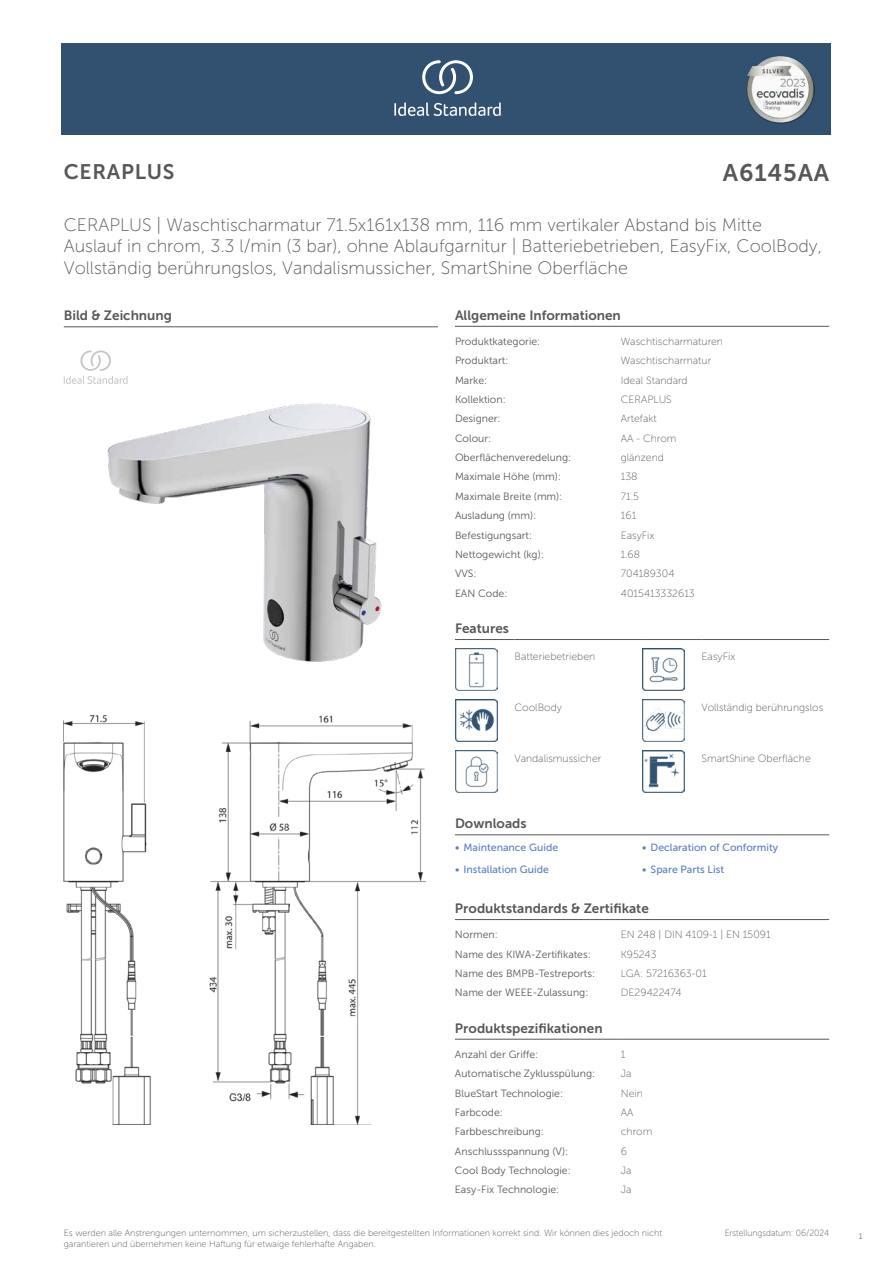
<style>
.page{position:relative;width:893px;height:1263px;background:#fff}
.page>*{position:absolute;margin:0;border:0;box-sizing:border-box;transform-origin:0 0}
.t1{font:24px "Museo Sans 700";letter-spacing:.035em;color:#575756}
.t2{font:21px "Museo Sans 700";letter-spacing:.035em;color:#575756}
.t3{font:18px/21.6px "Museo Sans 100";color:#575756}
.t4{font:13.5px "Museo Sans 700";color:#575756}
.t5{font:10.5px "Museo Sans 300";color:#575756}
.t6{font:10.5px "Museo Sans 100";color:#575756}
.t7{font:10.5px "Museo Sans 500";color:#5b7ebf}
.t8{font:9px/10.8px "Museo Sans 100";color:#575756}
.t9{font:9px "Museo Sans 100";color:#575756;scale:.95 1}
.t10{font:300 9px "Calibri";color:#575756;scale:.95 1}
</style>
<div class="page">
<div style="left:62px;top:43px;width:769px;height:91px;background:#325070"></div>
<hr style="left:455px;top:326px;width:166px;height:1px;background:#575756">
<hr style="left:621px;top:326px;width:208px;height:1px;background:#575756">
<hr style="left:455px;top:639px;width:59px;height:1px;background:#575756">
<hr style="left:514px;top:639px;width:128px;height:1px;background:#575756">
<hr style="left:642px;top:639px;width:60px;height:1px;background:#575756">
<hr style="left:702px;top:639px;width:127px;height:1px;background:#575756">
<img style="left:455px;top:648px;width:42px;height:43px">
<img style="left:642px;top:648px;width:43px;height:43px">
<img style="left:455px;top:699px;width:42px;height:43px">
<img style="left:642px;top:699px;width:43px;height:43px">
<img style="left:455px;top:750px;width:42px;height:43px">
<img style="left:642px;top:750px;width:43px;height:43px">
<hr style="left:455px;top:834px;width:187px;height:1px;background:#575756">
<hr style="left:642px;top:834px;width:187px;height:1px;background:#575756">
<hr style="left:455px;top:919px;width:166px;height:1px;background:#575756">
<hr style="left:621px;top:919px;width:208px;height:1px;background:#575756">
<hr style="left:455px;top:1039px;width:166px;height:1px;background:#575756">
<hr style="left:621px;top:1039px;width:208px;height:1px;background:#575756">
<img style="left:64px;top:714px;width:361px;height:410px">
<hr style="left:64px;top:327px;width:374px;height:1px;background:#575756">
<svg style="left:64px;top:350px;width:64px;height:34px"></svg>
<img style="left:107px;top:403px;width:275px;height:259px">
<svg style="left:394px;top:102px;width:107px;height:14px"></svg>
<svg style="left:422px;top:60px;width:51px;height:34px"></svg>
<img style="left:746px;top:56px;width:68px;height:67px">
<h2 class="t2" style="left:64px;top:160px;width:112px">CERAPLUS</h2>
<h1 class="t1" style="left:723px;top:160px;width:108px">A6145AA</h1>
<p class="t3" style="left:64px;top:214px;width:760px">CERAPLUS | Waschtischarmatur 71.5x161x138 mm, 116 mm vertikaler Abstand bis Mitte<br>Auslauf in chrom, 3.3 l/min (3 bar), ohne Ablaufgarnitur | Batteriebetrieben, EasyFix, CoolBody,<br>Vollständig berührungslos, Vandalismussicher, SmartShine Oberfläche</p>
<p class="t4" style="left:64px;top:308px;width:110px">Bild &amp; Zeichnung</p>
<p class="t4" style="left:455px;top:308px;width:167px">Allgemeine Informationen</p>
<p class="t5" style="left:455px;top:336px;width:87px">Produktkategorie:</p>
<p class="t6" style="left:621px;top:336px;width:104px">Waschtischarmaturen</p>
<p class="t5" style="left:455px;top:355px;width:55px">Produktart:</p>
<p class="t6" style="left:621px;top:355px;width:92px">Waschtischarmatur</p>
<p class="t5" style="left:455px;top:374px;width:34px">Marke:</p>
<p class="t6" style="left:621px;top:374px;width:68px">Ideal Standard</p>
<p class="t5" style="left:455px;top:394px;width:52px">Kollektion:</p>
<p class="t6" style="left:621px;top:394px;width:53px">CERAPLUS</p>
<p class="t5" style="left:455px;top:413px;width:47px">Designer:</p>
<p class="t6" style="left:621px;top:413px;width:37px">Artefakt</p>
<p class="t5" style="left:455px;top:432px;width:38px">Colour:</p>
<p class="t6" style="left:621px;top:433px;width:57px">AA - Chrom</p>
<p class="t5" style="left:455px;top:452px;width:118px">Oberflächenveredelung:</p>
<p class="t6" style="left:621px;top:452px;width:45px">glänzend</p>
<p class="t5" style="left:455px;top:471px;width:107px">Maximale Höhe (mm):</p>
<p class="t6" style="left:621px;top:471px;width:18px">138</p>
<p class="t5" style="left:455px;top:491px;width:109px">Maximale Breite (mm):</p>
<p class="t6" style="left:621px;top:491px;width:20px">71.5</p>
<p class="t5" style="left:455px;top:510px;width:83px">Ausladung (mm):</p>
<p class="t6" style="left:621px;top:510px;width:17px">161</p>
<p class="t5" style="left:455px;top:529px;width:79px">Befestigungsart:</p>
<p class="t6" style="left:621px;top:529px;width:35px">EasyFix</p>
<p class="t5" style="left:455px;top:549px;width:90px">Nettogewicht (kg):</p>
<p class="t6" style="left:621px;top:549px;width:21px">1.68</p>
<p class="t5" style="left:455px;top:568px;width:23px">VVS:</p>
<p class="t6" style="left:621px;top:568px;width:55px">704189304</p>
<p class="t5" style="left:455px;top:587px;width:54px">EAN Code:</p>
<p class="t6" style="left:621px;top:587px;width:75px">4015413332613</p>
<p class="t4" style="left:455px;top:621px;width:55px">Features</p>
<p class="t6" style="left:514px;top:651px;width:82px">Batteriebetrieben</p>
<p class="t6" style="left:702px;top:651px;width:35px">EasyFix</p>
<p class="t6" style="left:514px;top:702px;width:49px">CoolBody</p>
<p class="t6" style="left:702px;top:702px;width:123px">Vollständig berührungslos</p>
<p class="t6" style="left:514px;top:753px;width:88px">Vandalismussicher</p>
<p class="t6" style="left:702px;top:753px;width:111px">SmartShine Oberfläche</p>
<p class="t4" style="left:455px;top:816px;width:73px">Downloads</p>
<p class="t7" style="left:455px;top:842px;width:105px">• Maintenance Guide</p>
<p class="t7" style="left:642px;top:842px;width:138px">• Declaration of Conformity</p>
<p class="t7" style="left:455px;top:863px;width:95px">• Installation Guide</p>
<p class="t7" style="left:642px;top:863px;width:84px">• Spare Parts List</p>
<p class="t4" style="left:455px;top:901px;width:195px">Produktstandards &amp; Zertifikate</p>
<p class="t5" style="left:455px;top:929px;width:44px">Normen:</p>
<p class="t6" style="left:621px;top:929px;width:151px">EN 248 | DIN 4109-1 | EN 15091</p>
<p class="t5" style="left:455px;top:948px;width:137px">Name des KIWA-Zertifikates:</p>
<p class="t6" style="left:621px;top:948px;width:37px">K95243</p>
<p class="t5" style="left:455px;top:968px;width:142px">Name des BMPB-Testreports:</p>
<p class="t6" style="left:621px;top:968px;width:87px">LGA: 57216363-01</p>
<p class="t5" style="left:455px;top:987px;width:135px">Name der WEEE-Zulassung:</p>
<p class="t6" style="left:621px;top:987px;width:62px">DE29422474</p>
<p class="t4" style="left:455px;top:1021px;width:149px">Produktspezifikationen</p>
<p class="t5" style="left:455px;top:1048px;width:85px">Anzahl der Griffe:</p>
<p class="t6" style="left:621px;top:1049px;width:6px">1</p>
<p class="t5" style="left:455px;top:1068px;width:142px">Automatische Zyklusspülung:</p>
<p class="t6" style="left:621px;top:1068px;width:12px">Ja</p>
<p class="t5" style="left:455px;top:1087px;width:110px">BlueStart Technologie:</p>
<p class="t6" style="left:621px;top:1087px;width:24px">Nein</p>
<p class="t5" style="left:455px;top:1107px;width:49px">Farbcode:</p>
<p class="t6" style="left:621px;top:1107px;width:14px">AA</p>
<p class="t5" style="left:455px;top:1126px;width:90px">Farbbeschreibung:</p>
<p class="t6" style="left:621px;top:1126px;width:33px">chrom</p>
<p class="t5" style="left:455px;top:1145px;width:115px">Anschlussspannung (V):</p>
<p class="t6" style="left:621px;top:1145px;width:8px">6</p>
<p class="t5" style="left:455px;top:1165px;width:117px">Cool Body Technologie:</p>
<p class="t6" style="left:621px;top:1165px;width:12px">Ja</p>
<p class="t5" style="left:455px;top:1184px;width:106px">Easy-Fix Technologie:</p>
<p class="t6" style="left:621px;top:1184px;width:12px">Ja</p>
<p class="t8" style="left:64px;top:1227px;width:600px">Es werden alle Anstrengungen unternommen, um sicherzustellen, dass die bereitgestellten Informationen korrekt sind. Wir können dies jedoch nicht garantieren und übernehmen keine Haftung für etwaige fehlerhafte Angaben.</p>
<p class="t9" style="left:725px;top:1228px;width:111px">Erstellungsdatum: 06/2024</p>
<p class="t10" style="left:858px;top:1230px;width:6px">1</p>
</div>
